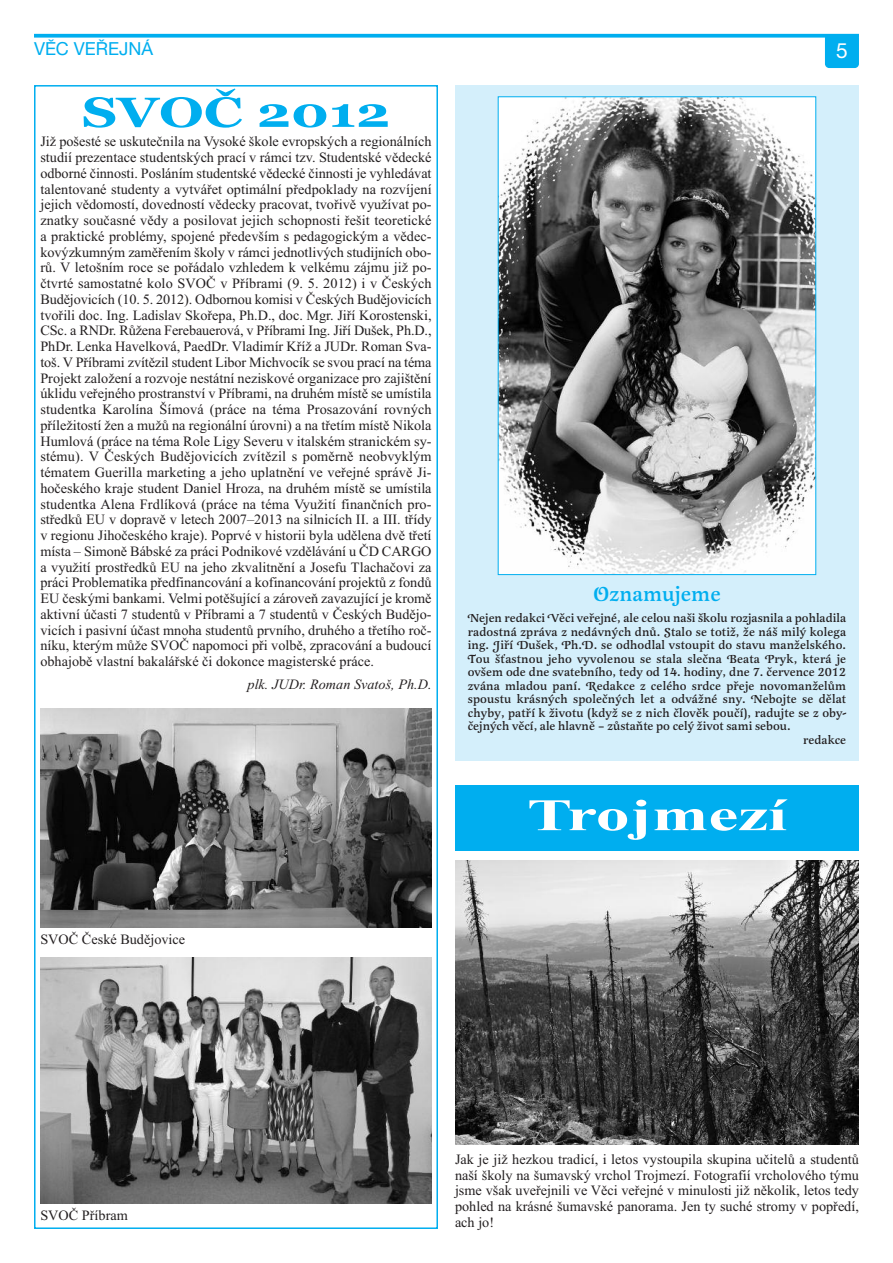
<style>
.page{position:relative;width:893px;height:1263px;background:#fff}
.page>*{position:absolute;margin:0;border:0;box-sizing:border-box;transform-origin:0 0}
.t1{font:700 45px "Times New Roman";color:#fff;scale:1.5 1}
.t2{font:700 42px "Georgia";color:#00aeef;scale:1.3 1}
.t3{font:500 21px "Latienne Swash TCE";color:#00aeef}
.t4{font:21px "Helvetica Neue CE";color:#fff}
.t5{font:18px "Helvetica Neue CE";color:#00aeef}
.t6{font:14.25px/15.8px "Times New Roman";color:#231f20;text-align:justify}
.t7{font:italic 14.25px "Times New Roman";color:#231f20}
.t8{font:500 12px "Latienne Swash TCE";letter-spacing:.01em;color:#231f20}
</style>
<div class="page">
<div style="left:455px;top:785px;width:404px;height:66px;background:#00aeef"></div>
<svg style="left:34px;top:34px;width:825px;height:4px;background:#19b5f0"></svg>
<div style="left:825px;top:34px;width:34px;height:34px;background:#00aeef;border-radius:4px"></div>
<div style="left:455px;top:85px;width:404px;height:675px;background:#d4effb"></div>
<img style="left:40px;top:709px;width:392px;height:218px">
<img style="left:41px;top:958px;width:391px;height:245px">
<div style="left:34px;top:85px;width:404px;height:1144px;border:2px solid #00aeef"></div>
<img style="left:455px;top:860px;width:404px;height:284px">
<img style="left:500px;top:98px;width:314px;height:475px">
<div style="left:498px;top:96px;width:318px;height:479px;border:1px solid #00aeef"></div>
<p class="t5" style="left:34px;top:43px;width:121px">VĚC VEŘEJNÁ</p>
<h3 class="t4" style="left:836px;top:43px;width:13px">5</h3>
<h2 class="t2" style="left:82px;top:88px;width:239px">SVOČ 2012</h2>
<p class="t6" style="left:40px;top:134px;width:393px">Již pošesté se uskutečnila na Vysoké škole evropských a regionálních studií prezentace studentských prací v rámci tzv. Studentské vědecké odborné činnosti. Posláním studentské vědecké činnosti je vyhledávat talentované studenty a vytvářet optimální předpoklady na rozvíjení jejich vědomostí, dovedností vědecky pracovat, tvořivě využívat po&shy;znatky současné vědy a posilovat jejich schopnosti řešit teoretické a praktické problémy, spojené především s pedagogickým a vědec&shy;kovýzkumným zaměřením školy v rámci jednotlivých studijních obo&shy;rů. V letošním roce se pořádalo vzhledem k velkému zájmu již po&shy;čtvrté samostatné kolo SVOČ v Příbrami (9. 5. 2012) i v Českých Budějovicích (10. 5. 2012). Odbornou komisi v Českých Budějovicích tvořili doc. Ing. Ladislav Skořepa, Ph.D., doc. Mgr. Jiří Korostenski, CSc. a RNDr. Růžena Ferebauerová, v Příbrami Ing. Jiří Dušek, Ph.D., PhDr. Lenka Havelková, PaedDr. Vladimír Kříž a JUDr. Roman Sva&shy;toš. V Příbrami zvítězil student Libor Michvocík se svou prací na téma Projekt založení a rozvoje nestátní neziskové organizace pro zajištění úklidu veřejného prostranství v Příbrami, na druhém místě se umístila studentka Karolína Šímová (práce na téma Prosazování rovných příležitostí žen a mužů na regionální úrovni) a na třetím místě Nikola Humlová (práce na téma Role Ligy Severu v italském stranickém sy&shy;stému). V Českých Budějovicích zvítězil s poměrně neobvyklým tématem Guerilla marketing a jeho uplatnění ve veřejné správě Ji&shy;hočeského kraje student Daniel Hroza, na druhém místě se umístila studentka Alena Frdlíková (práce na téma Využití finančních pro&shy;středků EU v dopravě v letech 2007–2013 na silnicích II. a III. třídy v regionu Jihočeského kraje). Poprvé v historii byla udělena dvě třetí místa – Simoně Bábské za práci Podnikové vzdělávání u ČD CARGO a využití prostředků EU na jeho zkvalitnění a Josefu Tlachačovi za práci Problematika předfinancování a kofinancování projektů z fondů EU českými bankami. Velmi potěšující a zároveň zavazující je kromě aktivní účasti 7 studentů v Příbrami a 7 studentů v Českých Budějo&shy;vicích i pasivní účast mnoha studentů prvního, druhého a třetího roč&shy;níku, kterým může SVOČ napomoci při volbě, zpracování a budoucí obhajobě vlastní bakalářské či dokonce magisterské práce.</p>
<p class="t7" style="left:248px;top:676px;width:186px">plk. JUDr. Roman Svatoš, Ph.D.</p>
<h3 class="t3" style="left:593px;top:582px;width:129px">Oznamujeme</h3>
<p class="t8" style="left:468px;top:611px;width:380px">Nejen redakci Věci veřejné, ale celou naši školu rozjasnila a pohladila</p>
<p class="t8" style="left:468px;top:625px;width:380px">radostná zpráva z nedávných dnů. Stalo se totiž, že náš milý kolega</p>
<p class="t8" style="left:468px;top:638px;width:380px">ing. Jiří Dušek, Ph.D. se odhodlal vstoupit do stavu manželského.</p>
<p class="t8" style="left:468px;top:652px;width:380px">Tou šťastnou jeho vyvolenou se stala slečna Beata Pryk, která je</p>
<p class="t8" style="left:468px;top:665px;width:380px">ovšem ode dne svatebního, tedy od 14. hodiny, dne 7. července 2012</p>
<p class="t8" style="left:468px;top:679px;width:380px">zvána mladou paní. Redakce z celého srdce přeje novomanželům</p>
<p class="t8" style="left:468px;top:692px;width:380px">spoustu krásných společných let a odvážné sny. Nebojte se dělat</p>
<p class="t8" style="left:468px;top:706px;width:380px">chyby, patří k životu (když se z nich člověk poučí), radujte se z oby-</p>
<p class="t8" style="left:468px;top:719px;width:324px">čejných věcí, ale hlavně – zůstaňte po celý život sami sebou.</p>
<p class="t8" style="left:803px;top:733px;width:44px">redakce</p>
<h1 class="t1" style="left:527px;top:788px;width:175px">Trojmezí</h1>
<p class="t6" style="left:40px;top:931px;width:146px">SVOČ České Budějovice</p>
<p class="t6" style="left:40px;top:1207px;width:89px">SVOČ Příbram</p>
<p class="t6" style="left:455px;top:1151px;width:405px">Jak je již hezkou tradicí, i letos vystoupila skupina učitelů a studentů naší školy na šumavský vrchol Trojmezí. Fotografií vrcholového týmu jsme však uveřejnili ve Věci veřejné v minulosti již několik, letos tedy pohled na krásné šumavské panorama. Jen ty suché stromy v popředí, ach jo!</p>
</div>
